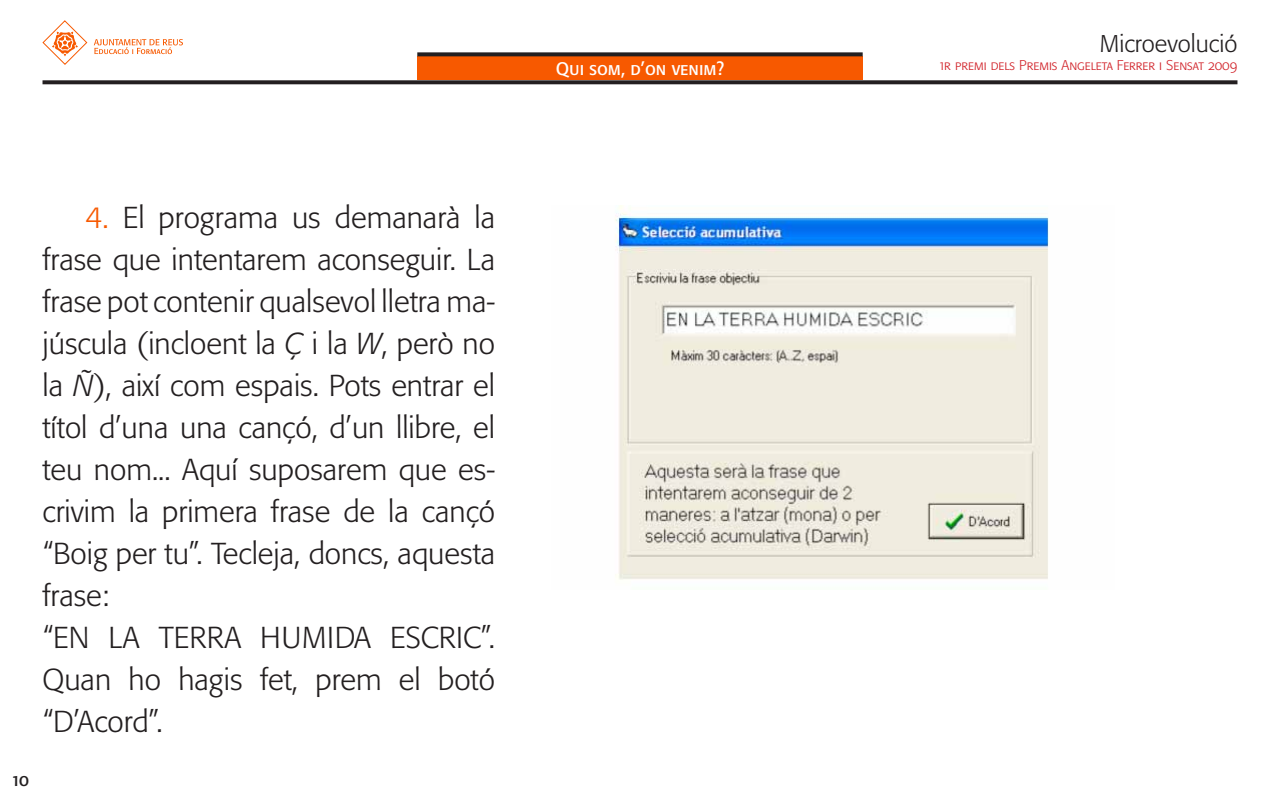
<style>
.page{position:relative;width:1280px;height:800px;background:#fff}
.page>*{position:absolute;margin:0;border:0;box-sizing:border-box;transform-origin:0 0}
.t1{font:300 30px/42px "Formata";color:#231f20}
.t2{font:300 24px "Formata";color:#231f20}
.t3{font:18px "Formata Regular SC";color:#fff}
.t4{font:18px "Formata Regular SC";color:#231f20}
.t5{font:14px "Formata Light SC";color:#d1232a}
.s1{color:#f75900}
.s2{font-style:italic}
</style>
<div class="page">
<svg style="left:94px;top:39px;width:89px;height:15px"></svg>
<svg style="left:42px;top:20px;width:46px;height:45px"></svg>
<div style="left:417px;top:56px;width:446px;height:24px;background:#f75900"></div>
<img style="left:615px;top:206px;width:434px;height:374px">
<svg style="left:43px;top:80px;width:1194px;height:4px;background:#343031"></svg>
<svg style="left:417px;top:52px;width:446px;height:4px;background:#373334"></svg>
<p class="t1" style="left:43px;top:197px;width:454px;text-indent:43px"><span class="s1">4.</span> El programa us demanarà la frase que intentarem aconseguir. La frase pot contenir qualsevol lletra ma&shy;júscula (incloent la <span class="s2">Ç</span> i la <span class="s2">W</span>, però no la <span class="s2">Ñ</span>), així com espais. Pots entrar el títol d’una una cançó, d’un llibre, el teu nom... Aquí suposarem que es&shy;crivim la primera frase de la cançó “Boig per tu”. Tecleja, doncs, aquesta frase:<br>“EN LA TERRA HUMIDA ESCRIC”.<br>Quan ho hagis fet, prem el botó “D’Acord”.</p>
<p class="t4" style="left:13px;top:769px;width:18px">10</p>
<p class="t3" style="left:556px;top:58px;width:170px">Qui som, d’on venim?</p>
<p class="t2" style="left:1100px;top:29px;width:139px">Microevolució</p>
<p class="t5" style="left:940px;top:57px;width:299px">1r premi dels Premis Angeleta Ferrer i Sensat 2009</p>
</div>
